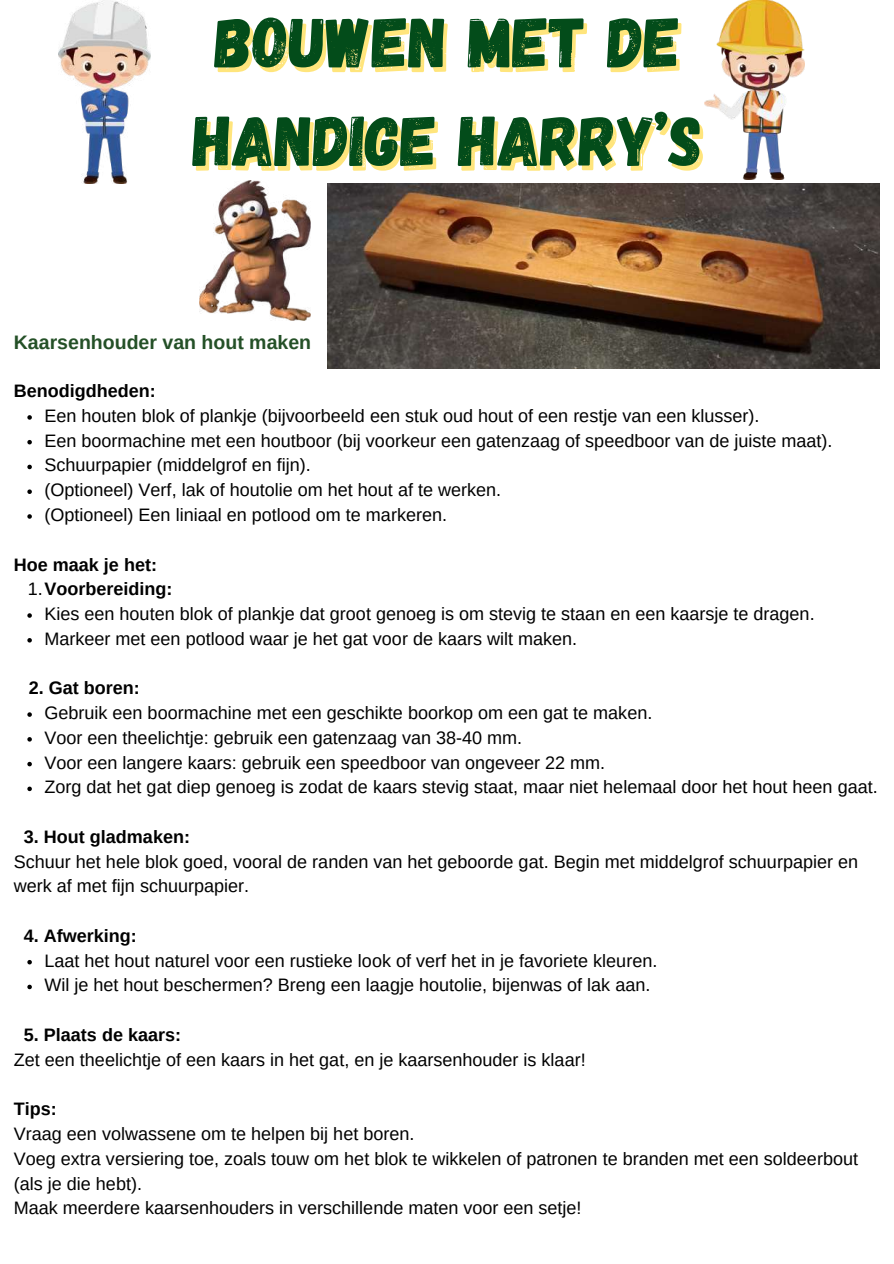
<style>
.page{position:relative;width:894px;height:1264px;background:#fff}
.page>*{position:absolute;margin:0;border:0;box-sizing:border-box;transform-origin:0 0}
.t1{font:70.5px/98.6px "Gagalin";color:#034c1a;text-align:center}
.t2{font:700 19.5px "Arimo";color:#245027}
.t3{font:18px/24.8px "Arimo";color:#000}
.t4{font:700 18px "Arimo";color:#000}
.s1{font-weight:400}
</style>
<div class="page">
<svg style="left:27px;top:415px;width:5px;height:4px"></svg>
<svg style="left:27px;top:440px;width:5px;height:4px"></svg>
<svg style="left:27px;top:464px;width:5px;height:5px"></svg>
<svg style="left:27px;top:489px;width:5px;height:5px"></svg>
<svg style="left:27px;top:514px;width:5px;height:4px"></svg>
<svg style="left:27px;top:613px;width:5px;height:4px"></svg>
<svg style="left:27px;top:638px;width:5px;height:4px"></svg>
<svg style="left:27px;top:712px;width:5px;height:4px"></svg>
<svg style="left:27px;top:737px;width:5px;height:4px"></svg>
<svg style="left:27px;top:761px;width:5px;height:5px"></svg>
<svg style="left:27px;top:786px;width:5px;height:5px"></svg>
<svg style="left:27px;top:960px;width:5px;height:4px"></svg>
<svg style="left:27px;top:984px;width:5px;height:5px"></svg>
<img style="left:704px;top:0;width:100px;height:179px">
<img style="left:59px;top:0;width:92px;height:183px">
<img style="left:328px;top:184px;width:551px;height:184px">
<img style="left:199px;top:181px;width:112px;height:139px">
<h1 class="t1" style="left:193px;top:-10px;width:511px">BOUWEN MET DE<br>HANDIGE HARRY’S</h1>
<p class="t2" style="left:14px;top:331px;width:299px">Kaarsenhouder van hout maken</p>
<p class="t4" style="left:14px;top:381px;width:143px">Benodigdheden:</p>
<p class="t3" style="left:44px;top:403px;width:789px">Een houten blok of plankje (bijvoorbeeld een stuk oud hout of een restje van een klusser).<br>Een boormachine met een houtboor (bij voorkeur een gatenzaag of speedboor van de juiste maat).<br>Schuurpapier (middelgrof en fijn).<br>(Optioneel) Verf, lak of houtolie om het hout af te werken.<br>(Optioneel) Een liniaal en potlood om te markeren.</p>
<p class="t4" style="left:14px;top:554px;width:145px">Hoe maak je het:</p>
<p class="t4" style="left:28px;top:579px;width:146px"><span class="s1">1.</span>Voorbereiding:</p>
<p class="t3" style="left:44px;top:601px;width:771px">Kies een houten blok of plankje dat groot genoeg is om stevig te staan en een kaarsje te dragen.</p>
<p class="t3" style="left:44px;top:626px;width:534px">Markeer met een potlood waar je het gat voor de kaars wilt maken.</p>
<p class="t4" style="left:29px;top:678px;width:113px">2. Gat boren:</p>
<p class="t3" style="left:44px;top:700px;width:834px">Gebruik een boormachine met een geschikte boorkop om een gat te maken.<br>Voor een theelichtje: gebruik een gatenzaag van 38-40 mm.<br>Voor een langere kaars: gebruik een speedboor van ongeveer 22 mm.<br>Zorg dat het gat diep genoeg is zodat de kaars stevig staat, maar niet helemaal door het hout heen gaat.</p>
<p class="t4" style="left:24px;top:826px;width:168px">3. Hout gladmaken:</p>
<p class="t3" style="left:14px;top:849px;width:845px">Schuur het hele blok goed, vooral de randen van het geboorde gat. Begin met middelgrof schuurpapier en werk af met fijn schuurpapier.</p>
<p class="t4" style="left:24px;top:925px;width:115px">4. Afwerking:</p>
<p class="t3" style="left:44px;top:948px;width:614px">Laat het hout naturel voor een rustieke look of verf het in je favoriete kleuren.<br>Wil je het hout beschermen? Breng een laagje houtolie, bijenwas of lak aan.</p>
<p class="t4" style="left:24px;top:1024px;width:159px">5. Plaats de kaars:</p>
<p class="t3" style="left:14px;top:1047px;width:573px">Zet een theelichtje of een kaars in het gat, en je kaarsenhouder is klaar!</p>
<p class="t4" style="left:14px;top:1098px;width:44px">Tips:</p>
<p class="t3" style="left:14px;top:1121px;width:845px">Vraag een volwassene om te helpen bij het boren.<br>Voeg extra versiering toe, zoals touw om het blok te wikkelen of patronen te branden met een soldeerbout (als je die hebt).<br>Maak meerdere kaarsenhouders in verschillende maten voor een setje!</p>
</div>
